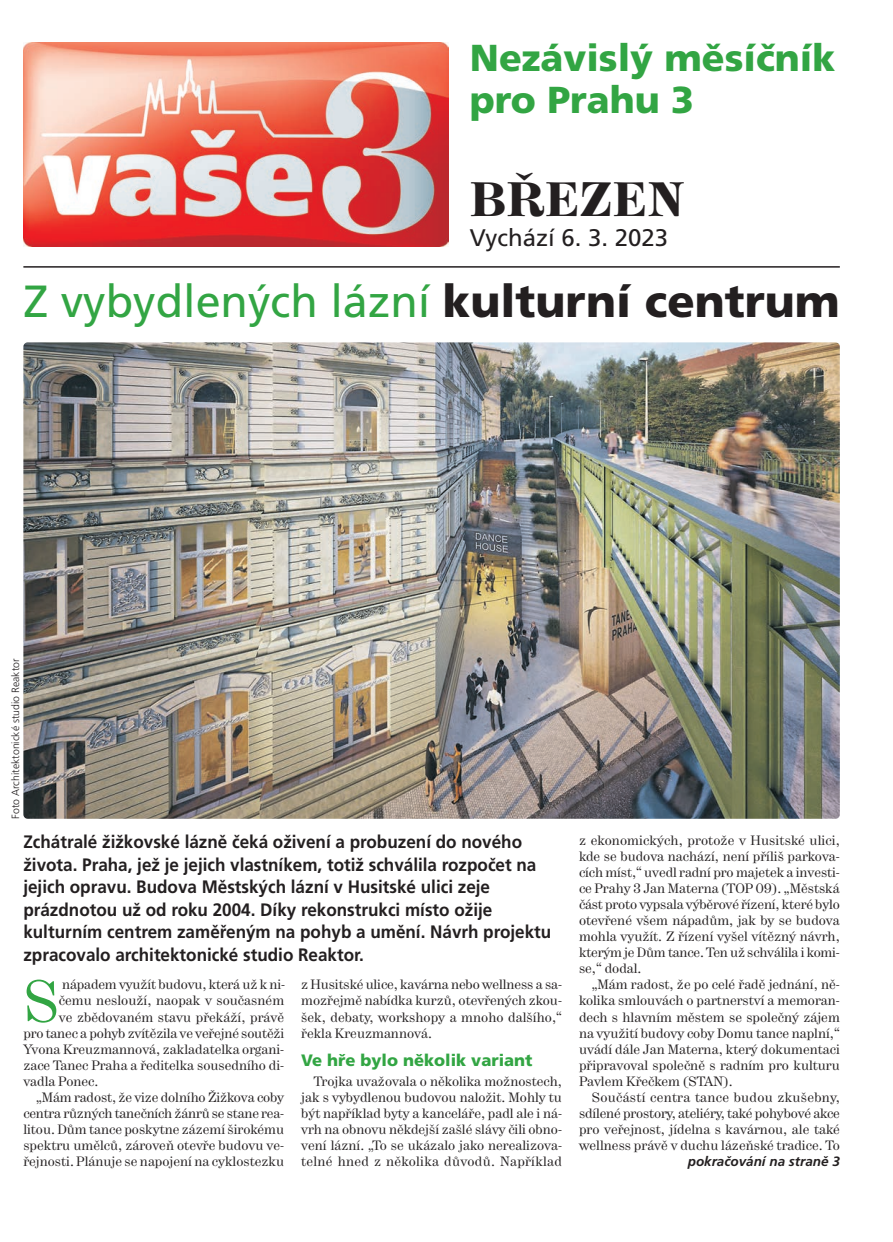
<style>
.page{position:relative;width:893px;height:1242px;background:#fff}
.page>*{position:absolute;margin:0;border:0;box-sizing:border-box;transform-origin:0 0}
.t1{font:58.5px "Hercules";color:#32a543}
.t2{font:500 48px "Hercules";letter-spacing:.015em;color:#231f20}
.t3{font:45px "Frutiger CE";color:#32a543}
.t4{font:900 37.5px/42px "Frutiger CE";color:#32a543}
.t5{font:24px "Frutiger CE";color:#231f20}
.t6{font:700 18px/22.5px "Frutiger CE";color:#231f20;scale:.95 1}
.t7{font:900 16.5px "Frutiger CE";color:#32a543}
.t8{font:13.5px/16px "Hercules";color:#231f20;text-align:justify}
.t9{font:italic 700 13.5px "Frutiger CE";color:#231f20}
.t10{font:300 10.5px "Frutiger CE";color:#231f20}
.s1{font-weight:900;color:#231f20}
</style>
<div class="page">
<img style="left:23px;top:43px;width:426px;height:204px">
<hr style="left:23px;top:266px;width:817px;height:2px;background:#231f20">
<img style="left:23px;top:342px;width:817px;height:477px;border-radius:4px">
<h3 class="t4" style="left:470px;top:39px;width:367px">Nezávislý měsíčník pro Prahu 3</h3>
<h2 class="t2" style="left:470px;top:170px;width:215px">BŘEZEN</h2>
<h3 class="t5" style="left:470px;top:227px;width:200px">Vychází 6. 3. 2023</h3>
<h3 class="t3" style="left:23px;top:282px;width:818px">Z vybydlených lázní <span class="s1">kulturní centrum</span></h3>
<p class="t10" style="left:11px;top:818px;width:162px;rotate:-90deg">Foto Architektonické studio Reaktor</p>
<p class="t6" style="left:23px;top:832px;width:557px">Zchátralé žižkovské lázně čeká oživení a probuzení do nového života. Praha, jež je jejich vlastníkem, totiž schválila rozpočet na jejich opravu. Budova Městských lázní v Husitské ulici zeje prázdnotou už od roku 2004. Díky rekonstrukci místo ožije kulturním centrem zaměřeným na pohyb a umění. Návrh projektu zpracovalo architektonické studio Reaktor.</p>
<p class="t8" style="left:579px;top:833px;width:262px">z ekonomických, protože v Husitské ulici, kde se budova nachází, není příliš parkova&shy;cích míst,“ uvedl radní pro majetek a investi - ce Prahy 3 Jan Materna (TOP 09). „Městská část proto vypsala výběrové řízení, které bylo otevřené všem nápadům, jak by se budova mohla využít. Z řízení vyšel vítězný návrh, kterým je Dům tance. Ten už schválila i komi - se,“ dodal.</p>
<p class="t8" style="left:579px;top:977px;width:262px;text-indent:13px">„Mám radost, že po celé řadě jednání, ně&shy;kolika smlouvách o partnerství a memoran&shy;dech s hlavním městem se společný zájem na využití budovy coby Domu tance naplní,“ uvádí dále Jan Materna, který dokumentaci připravoval společně s radním pro kulturu Pavlem Křečkem (STAN).</p>
<p class="t8" style="left:579px;top:1090px;width:262px;text-indent:13px">Součástí centra tance budou zkušebny, sdílené prostory, ateliéry, také pohybové akce pro veřejnost, jídelna s kavárnou, ale také wellness právě v duchu lázeňské tradice. To</p>
<p class="t9" style="left:688px;top:1155px;width:154px">pokračování na straně 3</p>
<h1 class="t1" style="left:23px;top:980px;width:37px">S</h1>
<p class="t8" style="left:62px;top:977px;width:224px">nápadem využít budovu, která už k ni-</p>
<p class="t8" style="left:301px;top:977px;width:262px">z Husitské ulice, kavárna nebo wellness a sa&shy;mozřejmě nabídka kurzů, otevřených zkou&shy;šek, debaty, workshopy a mno ho dalšího,“ řekla Kreuzmannová.</p>
<p class="t7" style="left:301px;top:1053px;width:233px">Ve hře bylo několik variant</p>
<p class="t8" style="left:301px;top:1074px;width:262px;text-indent:13px">Trojka uvažovala o několika možnostech, jak s vybydlenou budovou naložit. Mohly tu být například byty a kanceláře, padl ale i ná&shy;vrh na obnovu někdejší zašlé slávy čili obno - vení lázní. „To se ukázalo jako nerealizova&shy;telné hned z několika důvodů. Například</p>
<p class="t8" style="left:59px;top:993px;width:227px">čemu neslouží, naopak v současném</p>
<p class="t8" style="left:59px;top:1010px;width:227px">ve zbědovaném stavu překáží, právě</p>
<p class="t8" style="left:23px;top:1026px;width:262px">pro tanec a pohyb zvítězila ve veřejné soutěži</p>
<p class="t8" style="left:23px;top:1042px;width:262px">Yvona Kreuzmannová, zakladatelka organi-</p>
<p class="t8" style="left:23px;top:1058px;width:262px">zace Tanec Praha a ředitelka sousedního di-</p>
<p class="t8" style="left:23px;top:1074px;width:77px">vadla Ponec.</p>
<p class="t8" style="left:36px;top:1090px;width:250px">„Mám radost, že vize dolního Žižkova coby</p>
<p class="t8" style="left:23px;top:1106px;width:262px">centra různých tanečních žánrů se stane rea -</p>
<p class="t8" style="left:23px;top:1122px;width:262px">litou. Dům tance poskytne zázemí širokému</p>
<p class="t8" style="left:23px;top:1138px;width:262px">spektru umělců, zároveň otevře budo vu ve-</p>
<p class="t8" style="left:23px;top:1154px;width:262px">řejnosti. Plánuje se napojení na cyklostezku</p>
</div>
